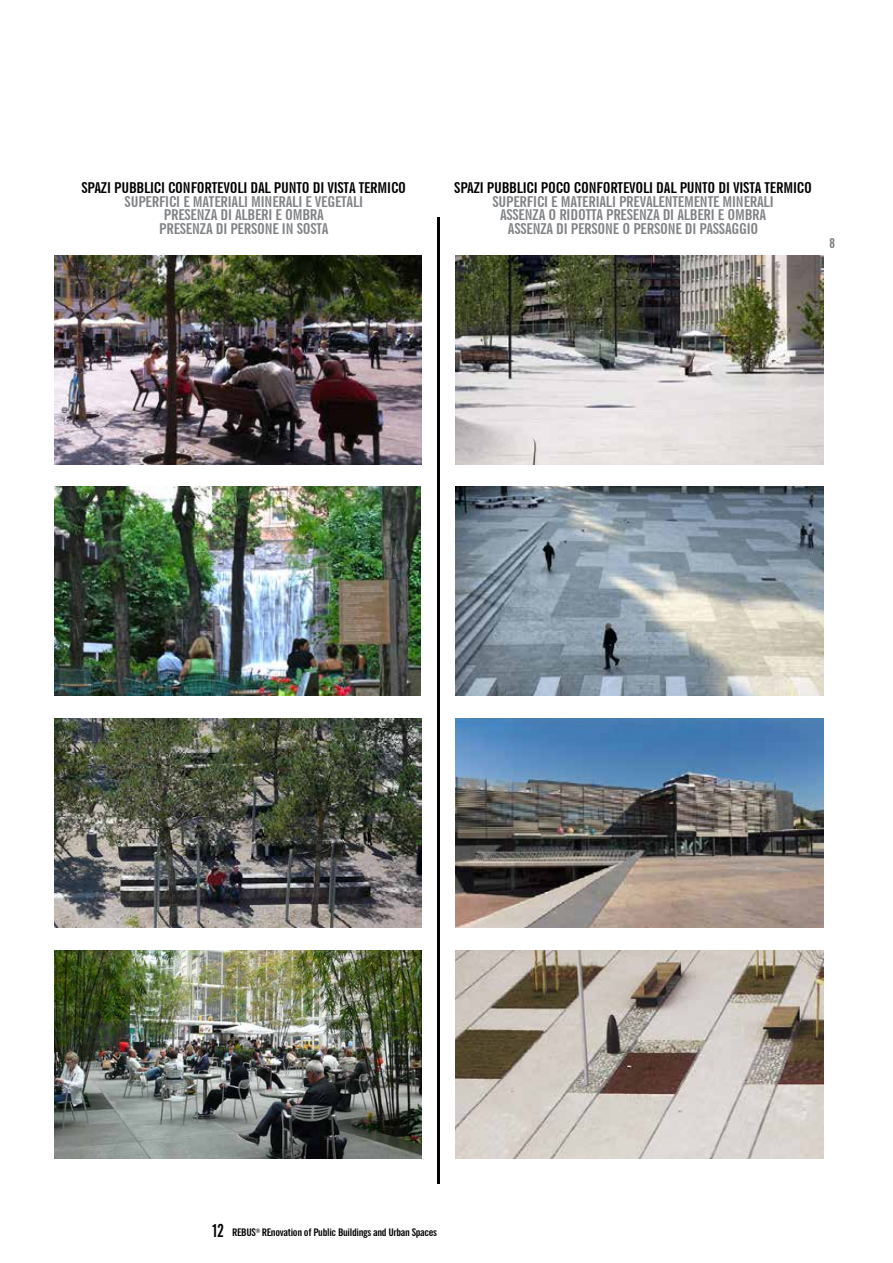
<style>
.page{position:relative;width:893px;height:1263px;background:#fff}
.page>*{position:absolute;margin:0;border:0;box-sizing:border-box;transform-origin:0 0}
.t1{font:700 extra-condensed 15px/13.5px "News Gothic BT";letter-spacing:-.01em;color:#808285;text-align:center;scale:1.15 1}
.t2{font:700 extra-condensed 15px "News Gothic BT";letter-spacing:-.01em;color:#000;scale:1.15 1}
.t3{font:700 extra-condensed 13.5px "News Gothic BT";color:#808285;scale:1.15 1}
.t4{font:700 extra-condensed 10.5px "News Gothic BT";letter-spacing:-.025em;color:#000;scale:1.15 1}
.s1{font-size:18px}
</style>
<div class="page">
<img style="left:456px;top:950px;width:368px;height:209px">
<img style="left:54px;top:255px;width:367px;height:209px">
<img style="left:456px;top:487px;width:368px;height:209px">
<img style="left:54px;top:487px;width:366px;height:209px">
<img style="left:54px;top:718px;width:367px;height:209px">
<img style="left:456px;top:718px;width:368px;height:209px">
<img style="left:456px;top:255px;width:367px;height:209px">
<img style="left:54px;top:950px;width:367px;height:209px">
<hr style="left:437px;top:218px;width:3px;height:966px;background:#000">
<p class="t2" style="left:82px;top:179px;width:284px">SPAZI PUBBLICI CONFORTEVOLI DAL PUNTO DI VISTA TERMICO</p>
<p class="t1" style="left:125px;top:194px;width:209px">SUPERFICI E MATERIALI MINERALI E VEGETALI<br>PRESENZA DI ALBERI E OMBRA<br>PRESENZA DI PERSONE IN SOSTA</p>
<p class="t2" style="left:454px;top:179px;width:312px">SPAZI PUBBLICI POCO CONFORTEVOLI DAL PUNTO DI VISTA TERMICO</p>
<p class="t1" style="left:492px;top:194px;width:246px">SUPERFICI E MATERIALI PREVALENTEMENTE MINERALI<br>ASSENZA O RIDOTTA PRESENZA DI ALBERI E OMBRA<br>ASSENZA DI PERSONE O PERSONE DI PASSAGGIO</p>
<p class="t3" style="left:829px;top:235px;width:7px">8</p>
<p class="t4" style="left:211px;top:1226px;width:198px"><span class="s1">12</span> REBUS<sup>®</sup> REnovation of Public Buildings and Urban Spaces</p>
</div>
